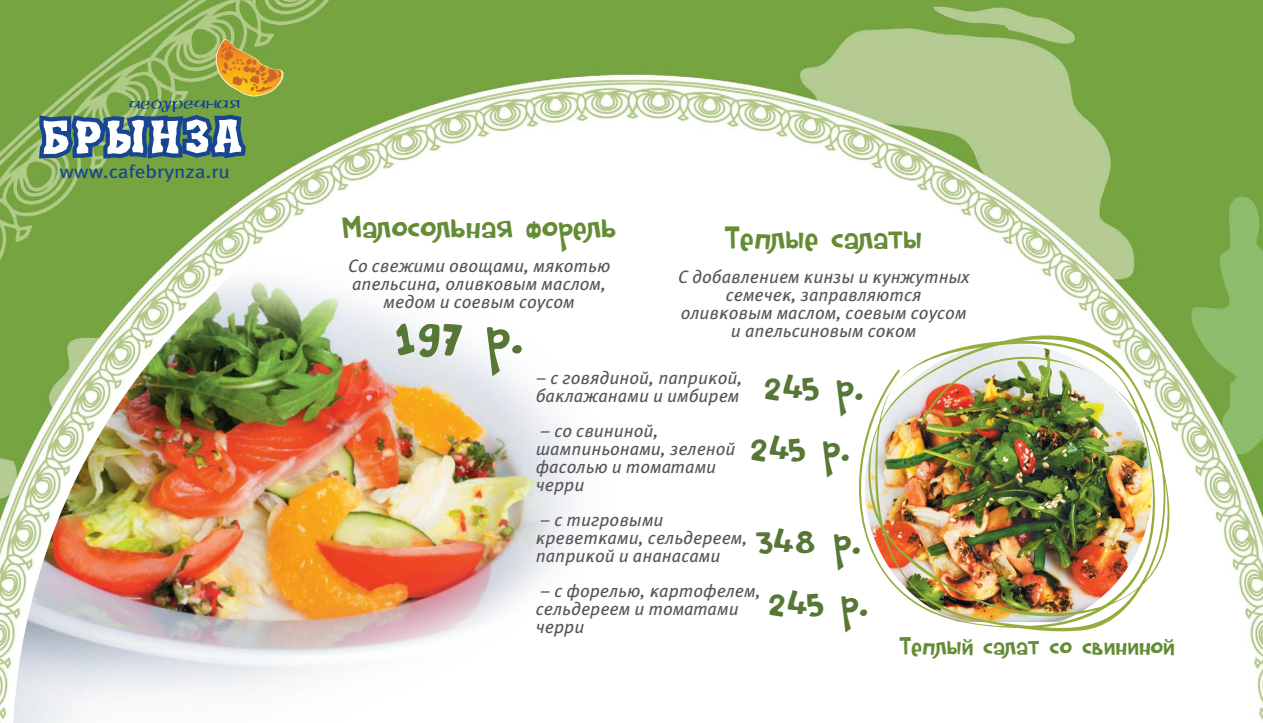
<style>
.page{position:relative;width:1263px;height:723px;background:#fff}
.page>*{position:absolute;margin:0;border:0;box-sizing:border-box;transform-origin:0 0}
.t1{font:57px "Rumpelstiltskin";color:#567736}
.t2{font:42px "Rumpelstiltskin";letter-spacing:-.03em;color:#567736}
.t3{font:34.5px "Rumpelstiltskin";color:#638c35}
.t4{font:27px "Rumpelstiltskin";color:#638c35}
.t5{font:18.45px "Meta Book C";color:#174592;scale:1.14 1}
.t6{font:italic 18px/18px "Meta Pro";color:#565659}
</style>
<div class="page">
<img style="left:0;top:0;width:1263px;height:723px">
<svg style="left:39px;top:37px;width:247px;height:122px;background:#88a56c"></svg>
<img style="left:13px;top:169px;width:703px;height:554px">
<img style="left:841px;top:303px;width:341px;height:331px">
<p class="t5" style="left:60px;top:161px;width:151px">www.cafebrynza.ru</p>
<h3 class="t3" style="left:342px;top:205px;width:276px">Малосольная форель</h3>
<p class="t6" style="left:348px;top:258px;width:264px;text-align:center">Со свежими овощами, мякотью апельсина, оливковым маслом, медом и соевым соусом</p>
<h3 class="t3" style="left:725px;top:216px;width:198px">Теплые салаты</h3>
<p class="t6" style="left:678px;top:268px;width:293px;text-align:center">С добавлением кинзы и кунжутных семечек, заправляются оливковым маслом, соевым соусом и апельсиновым соком</p>
<h1 class="t1" style="left:394px;top:298px;width:132px">197 р.</h1>
<p class="t6" style="left:536px;top:369px;width:208px">– с говядиной, паприкой, баклажанами и имбирем</p>
<p class="t6" style="left:536px;top:422px;width:201px">– со свининой, шампиньонами, зеленой фасолью и томатами черри</p>
<p class="t6" style="left:536px;top:511px;width:213px">– с тигровыми креветками, сельдереем, паприкой и ананасами</p>
<p class="t6" style="left:536px;top:582px;width:227px">– с форелью, картофелем, сельдереем и томатами черри</p>
<h2 class="t2" style="left:763px;top:358px;width:102px">245 р.</h2>
<h2 class="t2" style="left:750px;top:419px;width:102px">245 р.</h2>
<h2 class="t2" style="left:754px;top:513px;width:109px">348 р.</h2>
<h2 class="t2" style="left:768px;top:575px;width:102px">245 р.</h2>
<h3 class="t4" style="left:900px;top:629px;width:276px">Теплый салат со свининой</h3>
</div>
